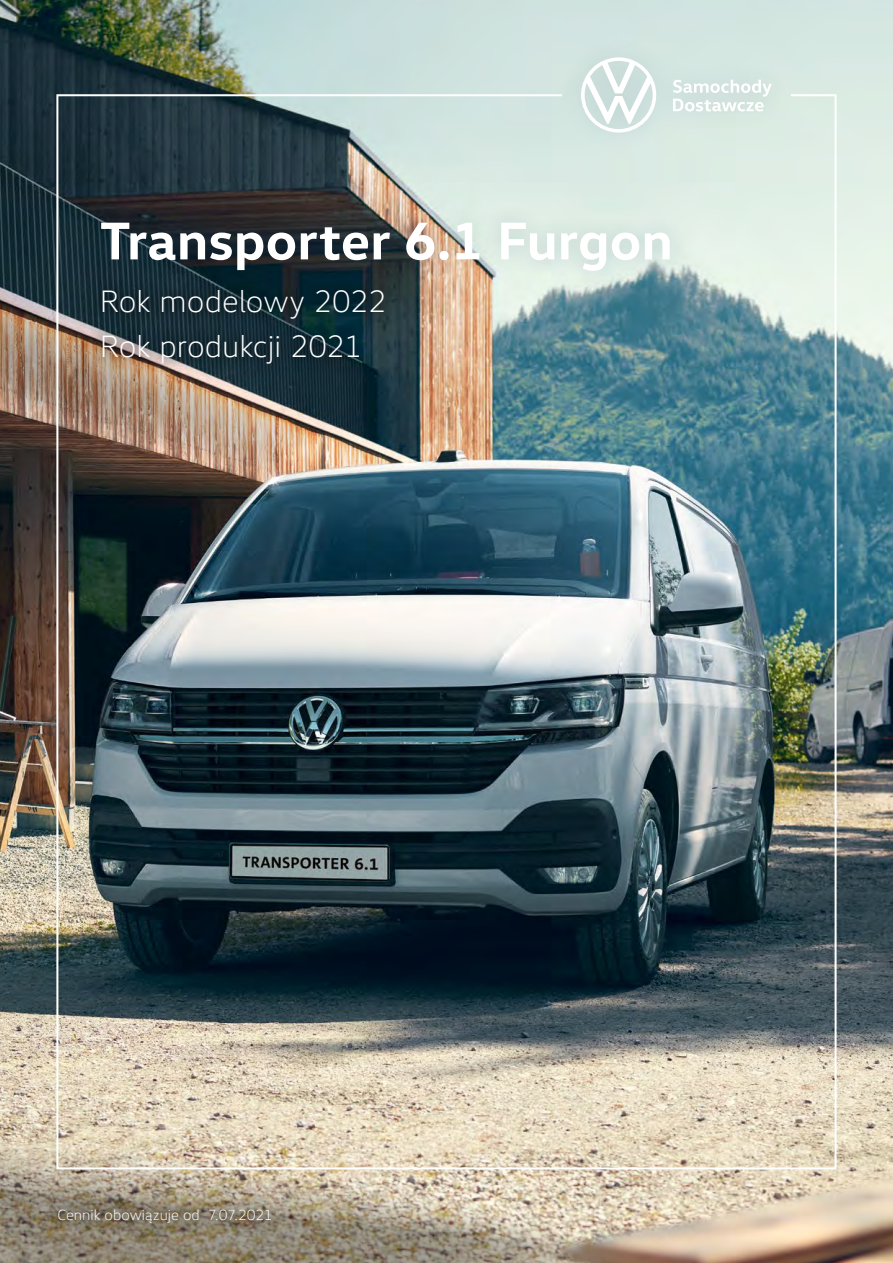
<style>
.page{position:relative;width:893px;height:1263px;background:#fff}
.page>*{position:absolute;margin:0;border:0;box-sizing:border-box;transform-origin:0 0}
.t1{font:700 54px "VW Head";letter-spacing:.005em;color:#fff}
.t2{font:300 31.5px/45px "VW Head";letter-spacing:-.005em;color:#fff}
.t3{font:300 15px "VW Head";color:#fff}
</style>
<div class="page">
<img style="left:0;top:0;width:893px;height:1263px">
<svg style="left:0;top:1069px;width:771px;height:194px;background:#baad98"></svg>
<img style="left:0;top:256px;width:55px;height:227px">
<div style="left:44px;top:1195px;width:240px;height:41px;background:#000;opacity:.78"></div>
<div style="left:558px;top:35px;width:235px;height:120px;background:#d4e6e0"></div>
<svg style="left:581px;top:57px;width:75px;height:36px"></svg>
<svg style="left:673px;top:80px;width:99px;height:13px"></svg>
<img style="left:55px;top:93px;width:783px;height:1077px">
<h1 class="t1" style="left:100px;top:206px;width:574px">Transporter 6.1 Furgon</h1>
<p class="t2" style="left:100px;top:279px;width:288px">Rok modelowy 2022<br>Rok produkcji 2021</p>
<p class="t3" style="left:57px;top:1206px;width:217px">Cennik obowiązuje od 7.07.2021</p>
</div>
